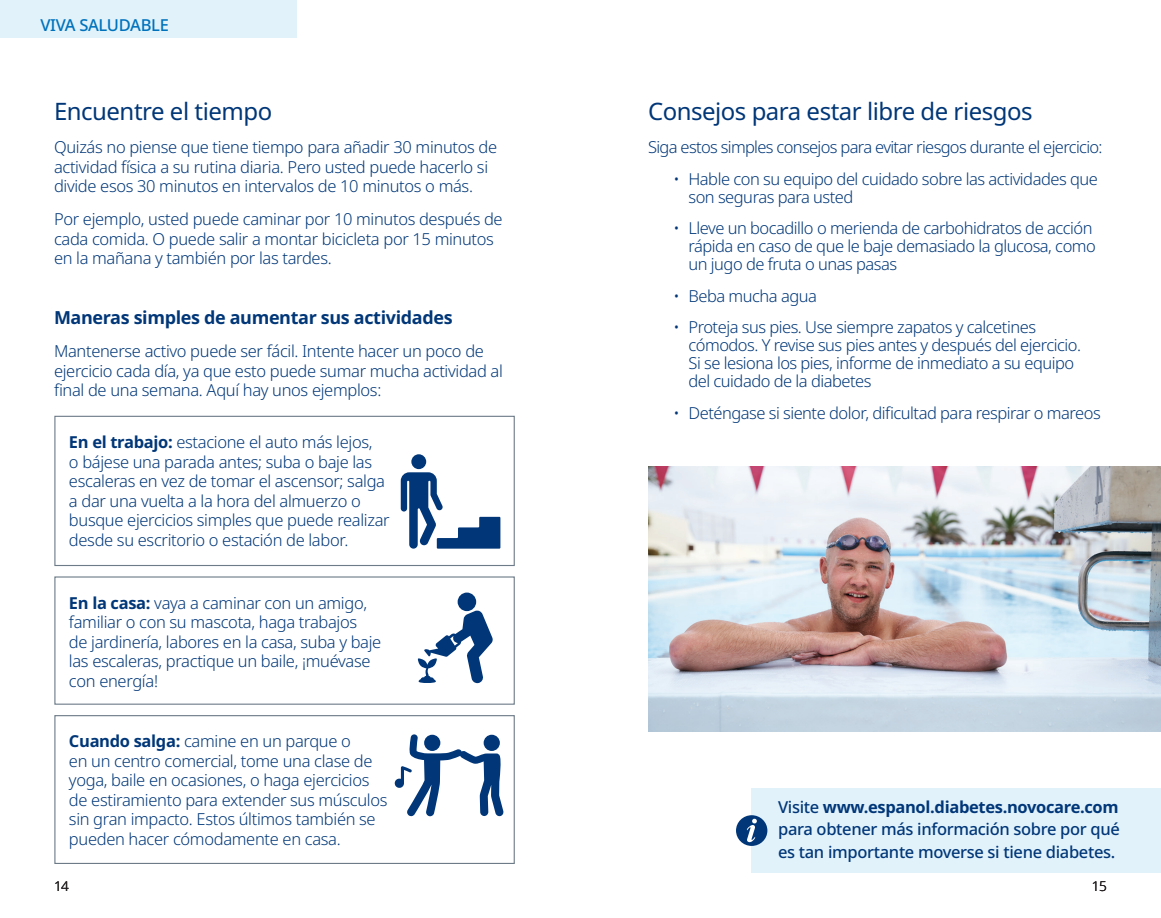
<style>
.page{position:relative;width:1161px;height:918px;background:#fff}
.page>*{position:absolute;margin:0;border:0;box-sizing:border-box;transform-origin:0 0}
.Major_subhead{font:24px "Apis";letter-spacing:-.02em;color:#013778}
.minor_subhead{font:700 18px "Apis";letter-spacing:-.02em;color:#013778}
.body_text{font:300 16.5px/19.5px "Apis";letter-spacing:-.02em;color:#013778}
.t1{font:500 16.5px/22.5px "Apis";letter-spacing:-.02em;color:#013778;text-align:justify}
.body_text-2{font:300 16.5px "Apis";letter-spacing:-.04em;color:#013778}
.t2{font:500 16.5px "Apis";letter-spacing:-.02em;color:#0072bc}
.t3{font:300 13.5px "Apis";color:#231f20}
.s1{font-weight:700}
</style>
<div class="page">
<div style="left:0;top:0;width:297px;height:38px;background:#e1f2fb"></div>
<div style="left:54px;top:576px;width:461px;height:129px;border:1px solid #6d7b88"></div>
<div style="left:458px;top:593px;width:18px;height:18px;background:#013778;border-radius:50%"></div>
<svg style="left:418px;top:610px;width:75px;height:74px"></svg>
<div style="left:54px;top:715px;width:461px;height:149px;border:1px solid #6d7b88"></div>
<svg style="left:394px;top:734px;width:110px;height:83px"></svg>
<div style="left:54px;top:416px;width:461px;height:150px;border:1px solid #6d7b88"></div>
<div style="left:411px;top:454px;width:15px;height:15px;background:#013778;border-radius:50%"></div>
<svg style="left:401px;top:472px;width:99px;height:77px"></svg>
<img style="left:648px;top:467px;width:513px;height:264px">
<div style="left:751px;top:788px;width:410px;height:85px;background:#e1f2fb"></div>
<div style="left:736px;top:815px;width:31px;height:31px;background:#013778;border-radius:50%"></div>
<svg style="left:747px;top:819px;width:10px;height:23px"></svg>
<p class="t2" style="left:40px;top:13px;width:130px">VIVA SALUDABLE</p>
<p class="Major_subhead" style="left:54px;top:95px;width:220px">Encuentre el tiempo</p>
<p class="body_text" style="left:54px;top:138px;width:445px">Quizás no piense que tiene tiempo para añadir 30 minutos de actividad física a su rutina diaria. Pero usted puede hacerlo si divide esos 30 minutos en intervalos de 10 minutos o más.</p>
<p class="body_text" style="left:54px;top:210px;width:450px">Por ejemplo, usted puede caminar por 10 minutos después de cada comida. O puede salir a montar bicicleta por 15 minutos en la mañana y también por las tardes.</p>
<p class="minor_subhead" style="left:54px;top:305px;width:400px">Maneras simples de aumentar sus actividades</p>
<p class="body_text" style="left:54px;top:342px;width:450px">Mantenerse activo puede ser fácil. Intente hacer un poco de ejercicio cada día, ya que esto puede sumar mucha actividad al final de una semana. Aquí hay unos ejemplos:</p>
<p class="body_text" style="left:69px;top:433px;width:322px"><span class="s1">En el trabajo:</span> estacione el auto más lejos,<br>o bájese una parada antes; suba o baje las escaleras en vez de tomar el ascensor; salga a dar una vuelta a la hora del almuerzo o busque ejercicios simples que puede realizar desde su escritorio o estación de labor.</p>
<p class="body_text" style="left:69px;top:593px;width:314px"><span class="s1">En la casa:</span> vaya a caminar con un amigo, familiar o con su mascota, haga trabajos<br>de jardinería, labores en la casa, suba y baje las escaleras, practique un baile, ¡muévase con energía!</p>
<p class="body_text" style="left:69px;top:732px;width:320px"><span class="s1">Cuando salga:</span> camine en un parque o<br>en un centro comercial, tome una clase de yoga, baile en ocasiones, o haga ejercicios de estiramiento para extender sus músculos sin gran impacto. Estos últimos también se pueden hacer cómodamente en casa.</p>
<p class="Major_subhead" style="left:648px;top:95px;width:386px">Consejos para estar libre de riesgos</p>
<p class="body_text-2" style="left:648px;top:136px;width:456px">Siga estos simples consejos para evitar riesgos durante el ejercicio:</p>
<p class="body_text" style="left:688px;top:170px;width:411px;line-height:18px;text-indent:-15px">• Hable con su equipo del cuidado sobre las actividades que son seguras para usted</p>
<p class="body_text" style="left:688px;top:220px;width:409px;line-height:18px;text-indent:-15px">• Lleve un bocadillo o merienda de carbohidratos de acción rápida en caso de que le baje demasiado la glucosa, como un jugo de fruta o unas pasas</p>
<p class="body_text" style="left:674px;top:286px;width:145px">• Beba mucha agua</p>
<p class="body_text" style="left:688px;top:319px;width:394px;line-height:18px;text-indent:-15px">• Proteja sus pies. Use siempre zapatos y calcetines cómodos. Y revise sus pies antes y después del ejercicio.<br>Si se lesiona los pies, informe de inmediato a su equipo del cuidado de la diabetes</p>
<p class="body_text" style="left:674px;top:403px;width:429px">• Deténgase si siente dolor, dificultad para respirar o mareos</p>
<p class="t1" style="left:778px;top:796px;width:343px">Visite <span class="s1">www.espanol.diabetes.novocare.com </span>para obtener más información sobre por qué es tan importante moverse si tiene diabetes.</p>
<p class="t3" style="left:54px;top:877px;width:17px">14</p>
<p class="t3" style="left:1092px;top:877px;width:17px">15</p>
</div>
